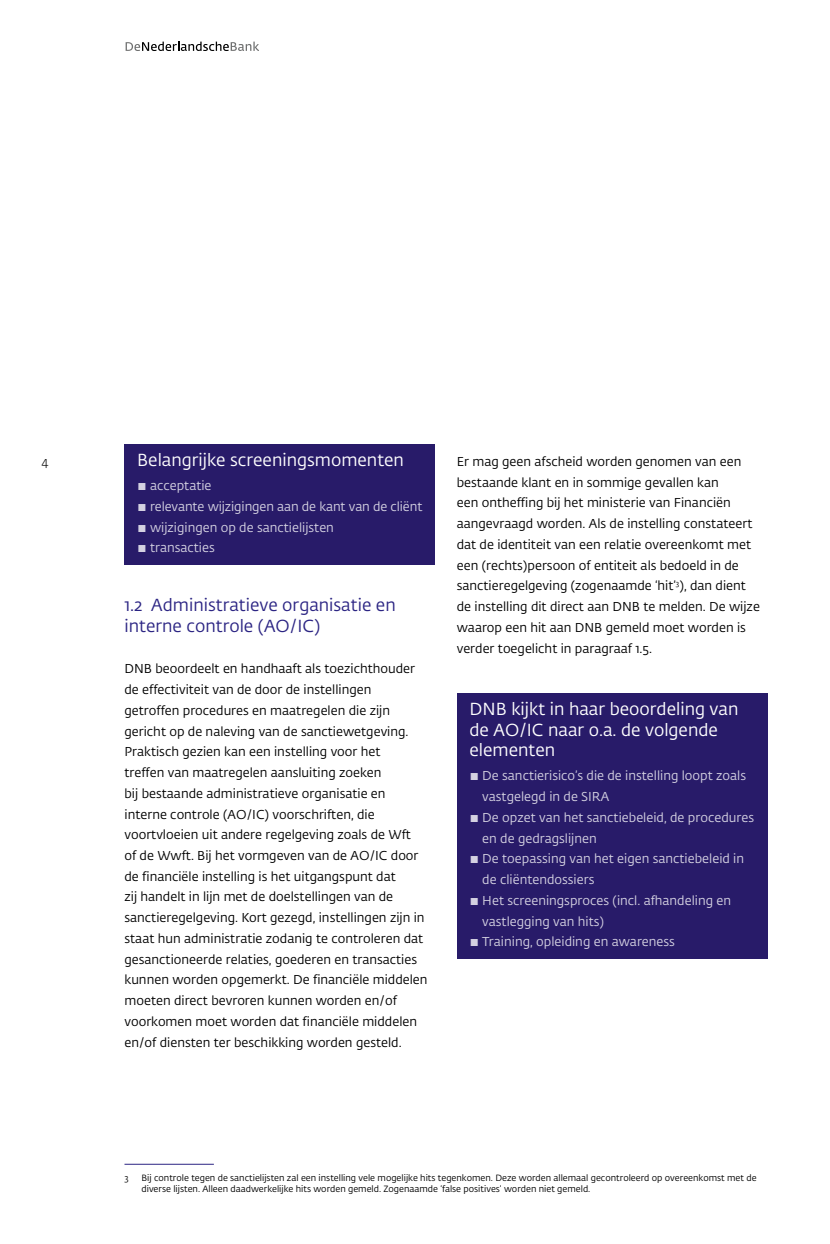
<style>
.page{position:relative;width:830px;height:1244px;background:#fff}
.page>*{position:absolute;margin:0;border:0;box-sizing:border-box;transform-origin:0 0}
.t1{font:17.25px/20.7px "DNB Fedra";color:#fff}
.t2{font:17.25px/20.7px "DNB Fedra";color:#2b2483}
.t3{font:12.75px/20.7px "DNB Fedra";color:#000}
.t4{font:12.75px/20.7px "DNB Fedra";color:#d4d1e1}
.t5{font:300 12.75px "DNB Fedra";color:#000}
.t6{font:9px/10.8px "DNB Fedra";color:#000}
</style>
<div class="page">
<svg style="left:125px;top:42px;width:134px;height:9px"></svg>
<div style="left:124px;top:444px;width:311px;height:47px;background:#281b69"></div>
<div style="left:124px;top:472px;width:311px;height:30px;background:#281b69"></div>
<div style="left:124px;top:493px;width:311px;height:30px;background:#281b69"></div>
<div style="left:124px;top:514px;width:311px;height:30px;background:#281b69"></div>
<div style="left:124px;top:535px;width:311px;height:29px;background:#281b69"></div>
<hr style="left:124px;top:1164px;width:90px;height:1px;background:#2b2483">
<div style="left:456px;top:693px;width:311px;height:88px;background:#281b69"></div>
<div style="left:456px;top:763px;width:311px;height:50px;background:#281b69"></div>
<div style="left:456px;top:804px;width:311px;height:51px;background:#281b69"></div>
<div style="left:456px;top:846px;width:311px;height:50px;background:#281b69"></div>
<div style="left:456px;top:887px;width:311px;height:50px;background:#281b69"></div>
<div style="left:456px;top:928px;width:311px;height:30px;background:#281b69"></div>
<p class="t5" style="left:41px;top:454px;width:9px">4</p>
<h1 class="t1" style="left:137px;top:450px;width:268px">Belangrijke screeningsmomenten</h1>
<p class="t4" style="left:137px;top:475px;width:76px">▪ acceptatie</p>
<p class="t4" style="left:137px;top:496px;width:286px">▪ relevante wijzigingen aan de kant van de cliënt</p>
<p class="t4" style="left:137px;top:517px;width:198px">▪ wijzigingen op de sanctielijsten</p>
<p class="t4" style="left:137px;top:538px;width:79px">▪ transacties</p>
<h1 class="t2" style="left:124px;top:595px;width:272px">1.2 Administratieve organisatie en interne controle (AO/IC)</h1>
<p class="t3" style="left:124px;top:659px;width:304px">DNB beoordeelt en handhaaft als toezichthouder de effectiviteit van de door de instellingen getroffen procedures en maatregelen die zijn gericht op de naleving van de sanctiewetgeving.<br>Praktisch gezien kan een instelling voor het<br>treffen van maatregelen aansluiting zoeken<br>bij bestaande administratieve organisatie en interne controle (AO/IC) voorschriften, die voortvloeien uit andere regelgeving zoals de Wft<br>of de Wwft. Bij het vormgeven van de AO/IC door de financiële instelling is het uitgangspunt dat<br>zij handelt in lijn met de doelstellingen van de sanctieregelgeving. Kort gezegd, instellingen zijn in staat hun administratie zodanig te controleren dat gesanctioneerde relaties, goederen en transacties kunnen worden opgemerkt. De financiële middelen moeten direct bevroren kunnen worden en/of voorkomen moet worden dat financiële middelen en/of diensten ter beschikking worden gesteld.</p>
<p class="t3" style="left:456px;top:451px;width:304px">Er mag geen afscheid worden genomen van een bestaande klant en in sommige gevallen kan<br>een ontheffing bij het ministerie van Financiën aangevraagd worden. Als de instelling constateert dat de identiteit van een relatie overeenkomt met een (rechts)persoon of entiteit als bedoeld in de sanctieregelgeving (zogenaamde ‘hit’<sup>3</sup>), dan dient de instelling dit direct aan DNB te melden. De wijze waarop een hit aan DNB gemeld moet worden is verder toegelicht in paragraaf 1.5.</p>
<h1 class="t1" style="left:469px;top:699px;width:270px">DNB kijkt in haar beoordeling van de AO/IC naar o.a. de volgende elementen</h1>
<p class="t4" style="left:482px;top:766px;width:265px;text-indent:-13px">▪ De sanctierisico’s die de instelling loopt zoals vastgelegd in de SIRA</p>
<p class="t4" style="left:482px;top:807px;width:273px;text-indent:-13px">▪ De opzet van het sanctiebeleid, de procedures en de gedragslijnen</p>
<p class="t4" style="left:482px;top:849px;width:263px;text-indent:-13px">▪ De toepassing van het eigen sanctiebeleid in de cliëntendossiers</p>
<p class="t4" style="left:482px;top:890px;width:250px;text-indent:-13px">▪ Het screeningsproces (incl. afhandeling en vastlegging van hits)</p>
<p class="t4" style="left:469px;top:931px;width:207px">▪ Training, opleiding en awareness</p>
<p class="t6" style="left:124px;top:1173px;width:6px">3</p>
<p class="t6" style="left:141px;top:1173px;width:616px">Bij controle tegen de sanctielijsten zal een instelling vele mogelijke hits tegenkomen. Deze worden allemaal gecontroleerd op overeenkomst met de diverse lijsten. Alleen daadwerkelijke hits worden gemeld. Zogenaamde ‘false positives’ worden niet gemeld.</p>
</div>
